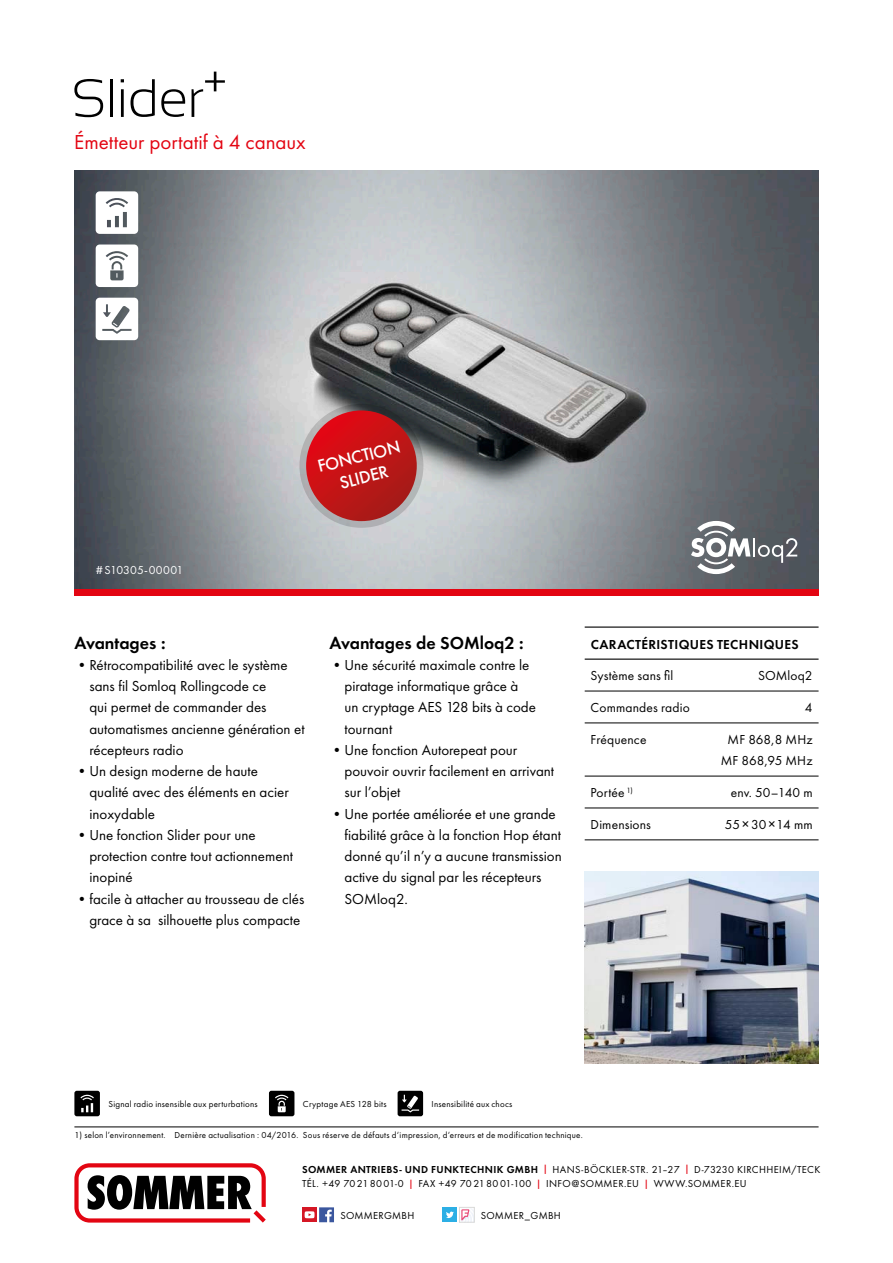
<style>
.page{position:relative;width:893px;height:1263px;background:#fff}
.page>*{position:absolute;margin:0;border:0;box-sizing:border-box;transform-origin:0 0}
.t1{font:300 54px "Sansation";letter-spacing:-.015em;color:#000}
.t2{font:21px "Futura PT";color:#e30512}
.t3{font:18px "Futura T Dem";color:#000}
.t4{font:500 18px/21.3px "Futura PT";color:#fff;text-align:center}
.t5{font:15px/21.3px "Futura PT";color:#000}
.t6{font:13.5px/21.3px "Futura PT";letter-spacing:.01em;color:#000;text-align:center}
.t7{font:600 13.5px "Futura PT";letter-spacing:.025em;color:#000}
.t8{font:12px "Futura PT";letter-spacing:.005em;color:#fff}
.t9{font:10.5px/14.2px "Futura T Boo";letter-spacing:.025em;color:#000}
.t10{font:9px "Futura T Boo";letter-spacing:.025em;color:#000}
.t11{font:9px "Futura PT";letter-spacing:.025em;color:#000}
.s1{font-size:15px}
.s2{font-family:"Futura T Dem"}
.s3{font-family:"Sansation";color:#e30512}
</style>
<div class="page">
<svg style="left:74px;top:1163px;width:192px;height:59px"></svg>
<hr style="left:74px;top:1126px;width:745px;height:1px;background:#000">
<svg style="left:302px;top:1207px;width:3px;height:15px"></svg>
<div style="left:442px;top:1207px;width:15px;height:15px;background:#2cafe5"></div>
<svg style="left:305px;top:1207px;width:29px;height:15px"></svg>
<svg style="left:446px;top:1209px;width:26px;height:11px"></svg>
<div style="left:459px;top:1207px;width:15px;height:15px;border:1px solid #dadad9"></div>
<img style="left:74px;top:170px;width:745px;height:419px">
<div style="left:74px;top:589px;width:745px;height:6px;background:#e30512"></div>
<svg style="left:96px;top:298px;width:42px;height:42px"></svg>
<svg style="left:96px;top:191px;width:42px;height:43px"></svg>
<svg style="left:96px;top:244px;width:42px;height:43px"></svg>
<svg style="left:691px;top:521px;width:106px;height:53px"></svg>
<hr style="left:585px;top:776px;width:234px;height:1px;background:#000">
<hr style="left:585px;top:808px;width:234px;height:1px;background:#000">
<hr style="left:585px;top:840px;width:234px;height:1px;background:#000">
<hr style="left:585px;top:626px;width:234px;height:2px;background:#000">
<hr style="left:585px;top:658px;width:234px;height:2px;background:#000">
<hr style="left:585px;top:723px;width:234px;height:1px;background:#000">
<hr style="left:585px;top:691px;width:234px;height:1px;background:#000">
<img style="left:585px;top:872px;width:234px;height:191px">
<svg style="left:299px;top:404px;width:124px;height:124px;fill:#afafb3"></svg>
<svg style="left:306px;top:410px;width:111px;height:111px"></svg>
<svg style="left:398px;top:1091px;width:25px;height:25px"></svg>
<svg style="left:269px;top:1091px;width:25px;height:25px"></svg>
<svg style="left:74px;top:1091px;width:26px;height:25px"></svg>
<h1 class="t1" style="left:72px;top:68px;width:158px">Slider+</h1>
<h2 class="t2" style="left:74px;top:129px;width:233px">Émetteur portatif à 4 canaux</h2>
<p class="t4" style="left:315px;top:456px;width:86px;rotate:-14deg">FONCTION<br>SLIDER</p>
<p class="t8" style="left:96px;top:563px;width:89px">#S10305-00001</p>
<p class="t3" style="left:74px;top:632px;width:93px">Avantages :</p>
<p class="t5" style="left:89px;top:654px;width:217px;text-indent:-15px">•Rétrocompatibilité avec le système sans fil Somloq Rollingcode ce<br>qui permet de commander des automatismes ancienne génération et récepteurs radio</p>
<p class="t5" style="left:89px;top:760px;width:201px;text-indent:-15px">•Un design moderne de haute qualité avec des éléments en acier inoxydable</p>
<p class="t5" style="left:89px;top:824px;width:205px;text-indent:-15px">•Une fonction Slider pour une protection contre tout actionnement inopiné</p>
<p class="t5" style="left:74px;top:888px;width:231px;text-align:right">•facile à attacher au trousseau de clés grace à sa silhouette plus compacte</p>
<p class="t3" style="left:330px;top:632px;width:196px">Avantages de SOMloq2 :</p>
<p class="t5" style="left:345px;top:654px;width:193px;text-indent:-15px">•Une sécurité maximale contre le piratage informatique grâce à un cryptage AES 128 bits à code tournant</p>
<p class="t5" style="left:345px;top:739px;width:211px;text-indent:-15px">•Une fonction Autorepeat pour pouvoir ouvrir facilement en arrivant sur l’objet</p>
<p class="t5" style="left:345px;top:803px;width:219px;text-indent:-15px">•Une portée améliorée et une grande fiabilité grâce à la fonction Hop étant donné qu’il n’y a aucune transmission active du signal par les récepteurs<br>SOMloq2.</p>
<p class="t7" style="left:591px;top:635px;width:210px">CARACTÉRISTIQUES TECHNIQUES</p>
<p class="t6" style="left:591px;top:665px;width:84px">Système sans fil</p>
<p class="t6" style="left:758px;top:665px;width:56px">SOMloq2</p>
<p class="t6" style="left:591px;top:697px;width:101px">Commandes radio</p>
<p class="t6" style="left:805px;top:697px;width:9px">4</p>
<p class="t6" style="left:591px;top:729px;width:57px">Fréquence</p>
<p class="t6" style="left:721px;top:729px;width:93px">MF 868,8 MHz<br>MF 868,95 MHz</p>
<p class="t6" style="left:591px;top:782px;width:44px">Portée <sup>1)</sup></p>
<p class="t6" style="left:731px;top:782px;width:83px">env. 50–140 m</p>
<p class="t6" style="left:591px;top:814px;width:62px">Dimensions</p>
<p class="t6" style="left:725px;top:814px;width:89px">55<span class="s1">×</span>30<span class="s1">×</span>14 mm</p>
<p class="t11" style="left:108px;top:1098px;width:151px">Signal radio insensible aux perturbations</p>
<p class="t11" style="left:303px;top:1098px;width:85px">Cryptage AES 128 bits</p>
<p class="t11" style="left:432px;top:1098px;width:82px">Insensibilité aux chocs</p>
<p class="t10" style="left:74px;top:1129px;width:510px">1) selon l’environnement. Dernière actualisation : 04/2016. Sous réserve de défauts d‘impression, d‘erreurs et de modification technique.</p>
<p class="t9" style="left:302px;top:1162px;width:520px"><span class="s2">SOMMER ANTRIEBS- UND FUNKTECHNIK GMBH</span> <span class="s3">|</span> HANS-BÖCKLER-STR. 21–27 <span class="s3">|</span> D-73230 KIRCHHEIM/TECK<br>TÉL. +49 70 21 80 01-0 <span class="s3">|</span> FAX +49 70 21 80 01-100 <span class="s3">|</span> INFO@SOMMER.EU <span class="s3">|</span> WWW.SOMMER.EU</p>
<p class="t9" style="left:340px;top:1209px;width:76px">SOMMERGMBH</p>
<p class="t9" style="left:481px;top:1209px;width:82px">SOMMER_GMBH</p>
</div>
